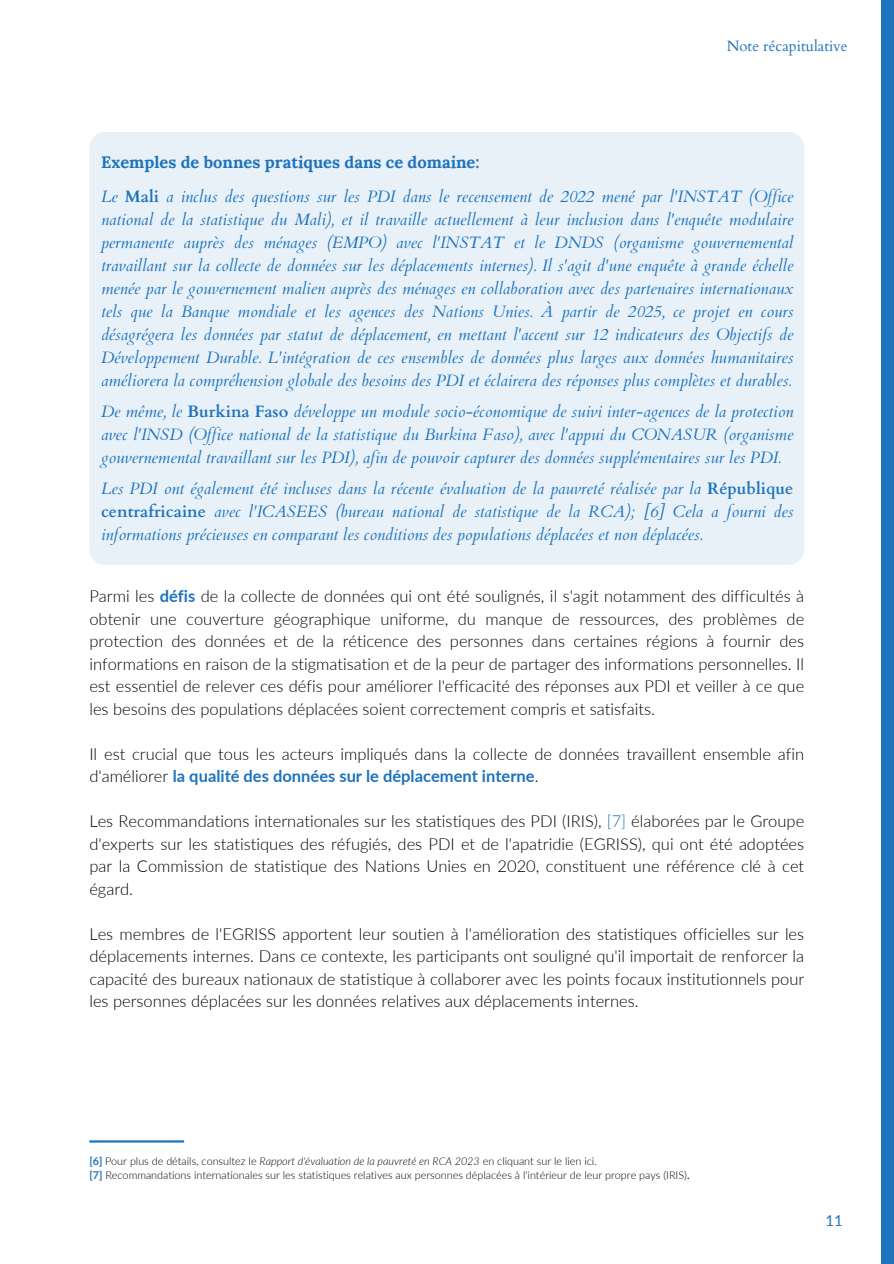
<style>
.page{position:relative;width:894px;height:1264px;background:#fff}
.page>*{position:absolute;margin:0;border:0;box-sizing:border-box;transform-origin:0 0}
.t1{font:italic 16.5px/23px "Cardo";color:#1e73bd;text-align:justify}
.t2{font:300 16.5px/22.5px "Lato";color:#000;text-align:justify}
.t3{font:700 16.5px "Lora";color:#1e73bd}
.t4{font:15px "Cardo";color:#1e73bd}
.t5{font:15px "Lato";color:#1e73bd}
.t6{font:300 10.8px "Lato";color:#000}
.s1{font-weight:700;font-style:normal}
.s2{font-weight:700;color:#1e73bd}
.s3{color:#1e73bd}
.s4{font-style:italic}
.s5{font-weight:400}
</style>
<div class="page">
<div style="left:89px;top:132px;width:715px;height:433px;background:#e8f1f8"></div>
<hr style="left:89px;top:1140px;width:95px;height:2px;background:#1e73bd">
<div style="left:880px;top:0;width:13px;height:1263px;background:#1e73bd"></div>
<p class="t4" style="left:726px;top:36px;width:122px">Note récapitulative</p>
<p class="t3" style="left:101px;top:151px;width:380px">Exemples de bonnes pratiques dans ce domaine:</p>
<h2 class="t1" style="left:101px;top:185px;width:693px">Le <span class="s1">Mali</span> a inclus des questions sur les PDI dans le recensement de 2022 mené par l'INSTAT (Office national de la statistique du Mali), et il travaille actuellement à leur inclusion dans l'enquête modulaire permanente auprès des ménages (EMPO) avec l'INSTAT et le DNDS (organisme gouvernemental travaillant sur la collecte de données sur les déplacements internes). Il s'agit d'une enquête à grande échelle menée par le gouvernement malien auprès des ménages en collaboration avec des partenaires internationaux tels que la Banque mondiale et les agences des Nations Unies. À partir de 2025, ce projet en cours désagrégera les données par statut de déplacement, en mettant l'accent sur 12 indicateurs des Objectifs de Développement Durable. L'intégration de ces ensembles de données plus larges aux données humanitaires améliorera la compréhension globale des besoins des PDI et éclairera des réponses plus complètes et durables.</h2>
<h2 class="t1" style="left:101px;top:400px;width:693px">De même, le <span class="s1">Burkina Faso</span> développe un module socio-économique de suivi inter-agences de la protection avec l'INSD (Office national de la statistique du Burkina Faso), avec l'appui du CONASUR (organisme gouvernemental travaillant sur les PDI), afin de pouvoir capturer des données supplémentaires sur les PDI.</h2>
<h2 class="t1" style="left:101px;top:477px;width:693px">Les PDI ont également été incluses dans la récente évaluation de la pauvreté réalisée par la <span class="s1">République centrafricaine</span> avec l'ICASEES (bureau national de statistique de la RCA); [6] Cela a fourni des informations précieuses en comparant les conditions des populations déplacées et non déplacées.</h2>
<h2 class="t2" style="left:89px;top:584px;width:716px">Parmi les <span class="s2">défis</span> de la collecte de données qui ont été soulignés, il s'agit notamment des difficultés à obtenir une couverture géographique uniforme, du manque de ressources, des problèmes de protection des données et de la réticence des personnes dans certaines régions à fournir des informations en raison de la stigmatisation et de la peur de partager des informations personnelles. Il est essentiel de relever ces défis pour améliorer l'efficacité des réponses aux PDI et veiller à ce que les besoins des populations déplacées soient correctement compris et satisfaits.</h2>
<h1 class="t2" style="left:89px;top:742px;width:716px">Il est crucial que tous les acteurs impliqués dans la collecte de données travaillent ensemble afin d'améliorer <span class="s2">la qualité des données sur le déplacement interne</span>.</h1>
<h2 class="t2" style="left:89px;top:809px;width:716px">Les Recommandations internationales sur les statistiques des PDI (IRIS), <span class="s3">[7]</span> élaborées par le Groupe d'experts sur les statistiques des réfugiés, des PDI et de l'apatridie (EGRISS), qui ont été adoptées par la Commission de statistique des Nations Unies en 2020, constituent une référence clé à cet égard.</h2>
<h2 class="t2" style="left:89px;top:922px;width:716px">Les membres de l'EGRISS apportent leur soutien à l'amélioration des statistiques officielles sur les déplacements internes. Dans ce contexte, les participants ont souligné qu'il importait de renforcer la capacité des bureaux nationaux de statistique à collaborer avec les points focaux institutionnels pour les personnes déplacées sur les données relatives aux déplacements internes.</h2>
<h2 class="t6" style="left:89px;top:1153px;width:509px"><span class="s2">[6]</span> Pour plus de détails, consultez le <span class="s4">Rapport d'évaluation de la pauvreté en RCA 2023</span> en cliquant sur le lien ici.</h2>
<p class="t6" style="left:89px;top:1168px;width:601px"><span class="s2">[7]</span> Recommandations internationales sur les statistiques relatives aux personnes déplacées à l'intérieur de leur propre pays (IRIS)<span class="s5">.</span></p>
<p class="t5" style="left:825px;top:1211px;width:19px">11</p>
</div>
